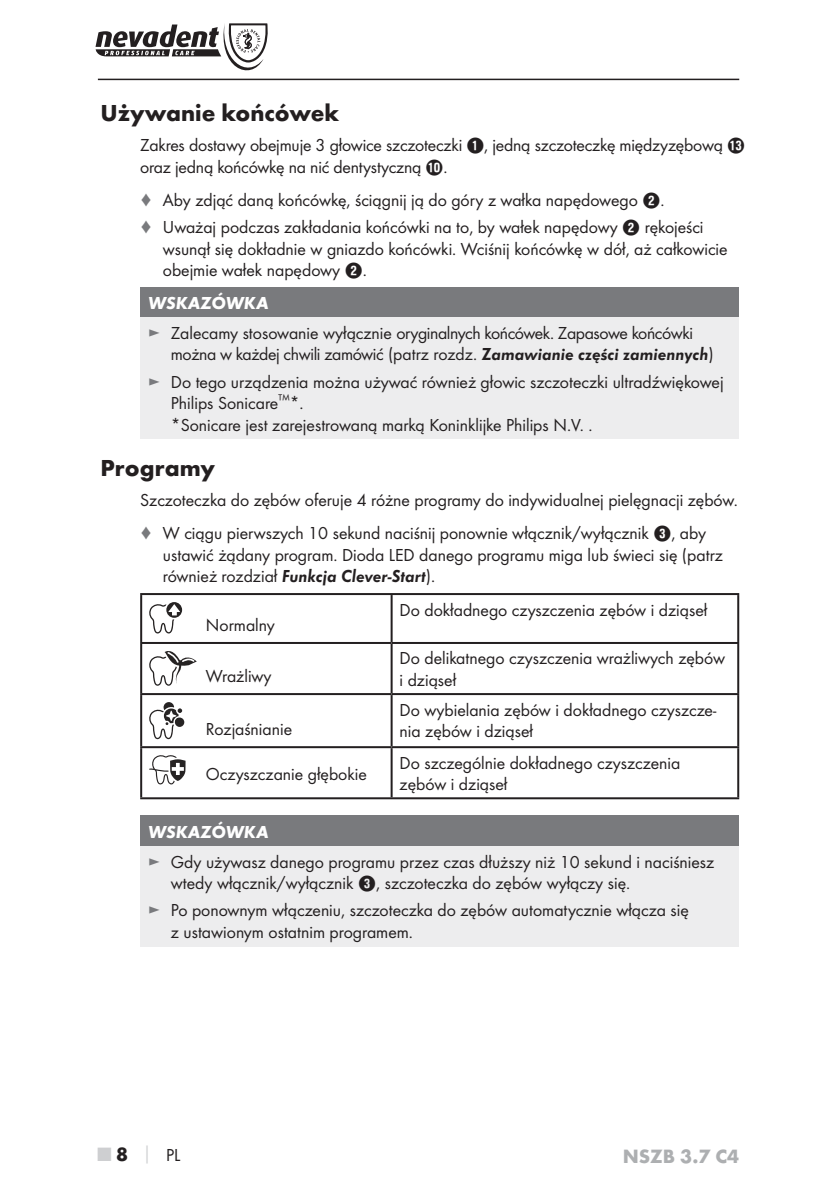
<style>
.page{position:relative;width:840px;height:1191px;background:#fff}
.page>*{position:absolute;margin:0;border:0;box-sizing:border-box;transform-origin:0 0}
.t1{font:700 24px "Futura";color:#231f20}
.t2{font:700 20px "Futura";color:#adafb1}
.t3{font:18px/21.6px "Futura Boo";color:#231f20}
.t4{font:18px/21.6px "Futura Boo";letter-spacing:-.02em;color:#231f20}
.t5{font:18px "Futura Dem Obl";color:#231f20}
.t6{font:italic 700 18px "Futura";color:#fff}
.s1{font-family:"Hako PI Nummern"}
.s2{color:#797a7d}
.s3{font-family:"Futura Dem Obl"}
.s4{font-family:"Futura Boo"}
.s5{font-family:"Futura";font-weight:700;font-size:20px;color:#cecfd1}
.s6{font-family:"Futura";font-weight:700;font-size:20px}
.s7{color:#cecfd1}
</style>
<div class="page">
<hr style="left:98px;top:79px;width:640px;height:1px;background:#231f20">
<svg style="left:95px;top:23px;width:172px;height:47px"></svg>
<div style="left:140px;top:287px;width:597px;height:30px;background:#797a7d"></div>
<div style="left:140px;top:317px;width:597px;height:122px;background:#ededee"></div>
<hr style="left:140px;top:595px;width:2px;height:47px;background:#231f20">
<hr style="left:390px;top:595px;width:2px;height:47px;background:#231f20">
<hr style="left:736px;top:595px;width:2px;height:47px;background:#231f20">
<hr style="left:140px;top:642px;width:251px;height:2px;background:#231f20">
<hr style="left:140px;top:644px;width:2px;height:49px;background:#231f20">
<hr style="left:391px;top:642px;width:347px;height:2px;background:#231f20">
<hr style="left:390px;top:644px;width:2px;height:49px;background:#231f20">
<hr style="left:736px;top:644px;width:2px;height:49px;background:#231f20">
<hr style="left:140px;top:693px;width:251px;height:2px;background:#231f20">
<hr style="left:140px;top:695px;width:2px;height:51px;background:#231f20">
<hr style="left:391px;top:693px;width:347px;height:2px;background:#231f20">
<hr style="left:390px;top:695px;width:2px;height:51px;background:#231f20">
<hr style="left:736px;top:695px;width:2px;height:51px;background:#231f20">
<hr style="left:140px;top:746px;width:251px;height:2px;background:#231f20">
<hr style="left:140px;top:748px;width:2px;height:49px;background:#231f20">
<hr style="left:391px;top:746px;width:347px;height:2px;background:#231f20">
<hr style="left:390px;top:748px;width:2px;height:49px;background:#231f20">
<hr style="left:736px;top:748px;width:2px;height:49px;background:#231f20">
<hr style="left:140px;top:797px;width:598px;height:2px;background:#231f20">
<hr style="left:140px;top:593px;width:598px;height:2px;background:#231f20">
<svg style="left:149px;top:602px;width:33px;height:31px"></svg>
<svg style="left:149px;top:651px;width:48px;height:34px"></svg>
<svg style="left:175px;top:717px;width:9px;height:10px"></svg>
<svg style="left:149px;top:702px;width:33px;height:37px"></svg>
<svg style="left:149px;top:755px;width:36px;height:29px"></svg>
<div style="left:140px;top:816px;width:597px;height:30px;background:#797a7d"></div>
<div style="left:140px;top:846px;width:597px;height:100px;background:#ededee"></div>
<h1 class="t1" style="left:100px;top:104px;width:240px">Używanie końcówek</h1>
<p class="t3" style="left:140px;top:135px;width:606px">Zakres dostawy obejmuje 3 głowice szczoteczki <span class="s1">1</span>, jedną szczoteczkę międzyzębową <span class="s1">e </span>oraz jedną końcówkę na nić dentystyczną <span class="s1">0</span>.</p>
<p class="t3" style="left:140px;top:187px;width:564px;line-height:27.2px"><span class="s2">♦</span> Aby zdjąć daną końcówkę, ściągnij ją do góry z wałka napędowego <span class="s1">2</span>.<br><span class="s2">♦</span> Uważaj podczas zakładania końcówki na to, by wałek napędowy <span class="s1">2</span> rękojeści</p>
<p class="t3" style="left:163px;top:239px;width:566px">wsunął się dokładnie w gniazdo końcówki. Wciśnij końcówkę w dół, aż całkowicie obejmie wałek napędowy <span class="s1">2</span>.</p>
<p class="t6" style="left:148px;top:297px;width:122px">WSKAZÓWKA</p>
<p class="t4" style="left:171px;top:323px;width:544px;text-indent:-23px"><span class="s2">►</span> Zalecamy stosowanie wyłącznie oryginalnych końcówek. Zapasowe końcówki można w każdej chwili zamówić (patrz rozdz. <span class="s3">Zamawianie części zamiennych</span>)</p>
<p class="t3" style="left:171px;top:372px;width:554px;text-indent:-23px"><span class="s2">►</span> Do tego urządzenia można używać również głowic szczoteczki ultradźwiękowej<br>Philips Sonicare<sup>™</sup>*.<br>*Sonicare jest zarejestrowaną marką Koninklijke Philips N.V. .</p>
<h1 class="t1" style="left:100px;top:458px;width:116px">Programy</h1>
<p class="t3" style="left:140px;top:484px;width:598px;line-height:33px">Szczoteczka do zębów oferuje 4 różne programy do indywidualnej pielęgnacji zębów. <span class="s2">♦</span> W ciągu pierwszych 10 sekund naciśnij ponownie włącznik/wyłącznik <span class="s1">3</span>, aby</p>
<p class="t3" style="left:163px;top:545px;width:561px">ustawić żądany program. Dioda LED danego programu miga lub świeci się (patrz</p>
<p class="t5" style="left:163px;top:565px;width:274px"><span class="s4">również rozdział</span> Funkcja Clever-Start<span class="s4">).</span></p>
<p class="t3" style="left:206px;top:615px;width:70px">Normalny</p>
<p class="t3" style="left:399px;top:600px;width:309px">Do dokładnego czyszczenia zębów i dziąseł</p>
<p class="t3" style="left:206px;top:666px;width:67px">Wrażliwy</p>
<p class="t3" style="left:206px;top:719px;width:88px">Rozjaśnianie</p>
<p class="t3" style="left:399px;top:648px;width:327px">Do delikatnego czyszczenia wrażliwych zębów i dziąseł</p>
<p class="t3" style="left:399px;top:699px;width:318px">Do wybielania zębów i dokładnego czyszcze&shy;nia zębów i dziąseł</p>
<p class="t3" style="left:206px;top:764px;width:162px">Oczyszczanie głębokie</p>
<p class="t3" style="left:399px;top:753px;width:282px">Do szczególnie dokładnego czyszczenia zębów i dziąseł</p>
<p class="t6" style="left:148px;top:826px;width:122px">WSKAZÓWKA</p>
<p class="t3" style="left:171px;top:851px;width:544px;text-indent:-23px"><span class="s2">►</span> Gdy używasz danego programu przez czas dłuższy niż 10 sekund i naciśniesz wtedy włącznik/wyłącznik <span class="s1">3</span>, szczoteczka do zębów wyłączy się.</p>
<p class="t3" style="left:171px;top:900px;width:519px;text-indent:-23px"><span class="s2">►</span> Po ponownym włączeniu, szczoteczka do zębów automatycznie włącza się z ustawionym ostatnim programem.</p>
<p class="t3" style="left:98px;top:1145px;width:84px"><span class="s5">■</span> <span class="s6">8</span><span class="s7">│</span>PL</p>
<p class="t2" style="left:622px;top:1148px;width:118px">NSZB 3.7 C4</p>
</div>
